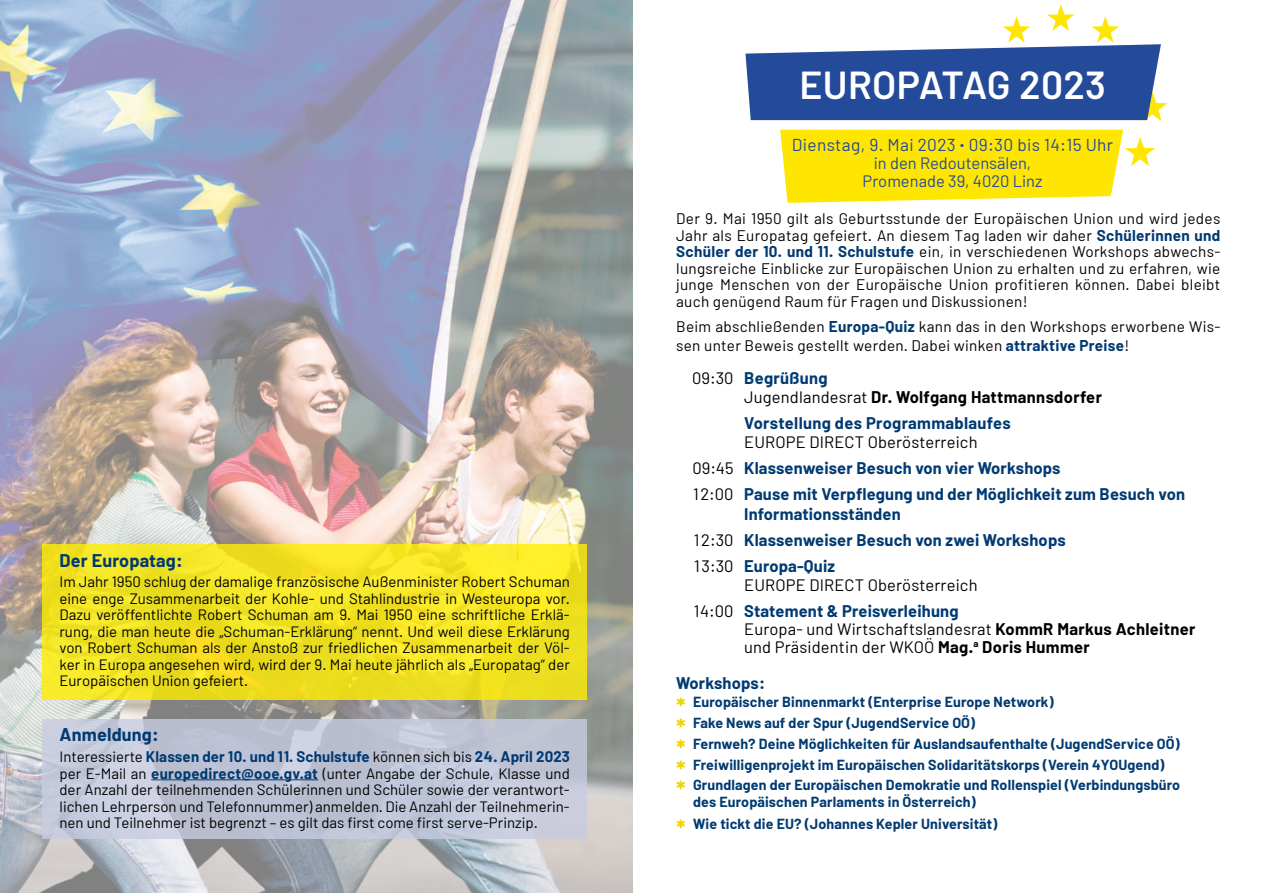
<style>
.page{position:relative;width:1263px;height:893px;background:#fff}
.page>*{position:absolute;margin:0;border:0;box-sizing:border-box;transform-origin:0 0}
.t1{font:600 39px "Barlow";letter-spacing:.01em;color:#fff}
.t2{font:700 18px "Barlow";letter-spacing:.01em;color:#003a72}
.t3{font:17.25px "Barlow";letter-spacing:.02em;color:#244a9a}
.t4{font:700 16.5px/26px "Barlow";letter-spacing:.01em;color:#003a72}
.t5{font:16.5px/26px "Barlow";letter-spacing:.01em;color:#000}
.t6{font:700 16.5px/19.5px "Barlow";letter-spacing:.02em;color:#000}
.t7{font:16.5px/18px "Barlow";color:#244a9a;text-align:center}
.t8{font:15.3px/16.5px "Barlow";letter-spacing:.02em;color:#000;text-align:justify}
.t9{font:15px/16.5px "Barlow";color:#000;text-align:justify}
.t10{font:700 14.25px/20.7px "Barlow";letter-spacing:.01em;color:#003a72}
.s1{font-weight:700;color:#003a72}
.s2{font-weight:400}
.s3{color:#003a72}
.s4{font-weight:400;color:#000}
.s5{font-weight:700}
.s6{font-size:24px;color:#efd500}
</style>
<div class="page">
<img style="left:0;top:0;width:633px;height:893px">
<div style="left:43px;top:544px;width:544px;height:155px;background:linear-gradient(to right,#efe123,#f4e422)"></div>
<svg style="left:43px;top:720px;width:544px;height:119px;background:#c1c5d7"></svg>
<svg style="left:745px;top:4px;width:423px;height:117px"></svg>
<svg style="left:780px;top:130px;width:375px;height:73px;background:#ffe924"></svg>
<hr style="left:151px;top:779px;width:167px;height:1px;background:#003a72">
<p class="t2" style="left:60px;top:553px;width:125px">Der Europatag:</p>
<p class="t9" style="left:60px;top:573px;width:512px">Im Jahr 1950 schlug der damalige französische Außenminister Robert Schuman eine enge Zusammenarbeit der Kohle- und Stahlindustrie in Westeuropa vor.<br>Dazu veröffentlichte Robert Schuman am 9. Mai 1950 eine schriftliche Erklä&shy;rung, die man heute die „Schuman-Erklärung“ nennt. Und weil diese Erklärung von Robert Schuman als der Anstoß zur friedlichen Zusammenarbeit der Völ&shy;ker in Europa angesehen wird, wird der 9. Mai heute jährlich als „Europatag“ der Europäischen Union gefeiert.</p>
<p class="t2" style="left:60px;top:728px;width:101px">Anmeldung:</p>
<p class="t9" style="left:60px;top:750px;width:512px">Interessierte <span class="s1">Klassen der 10. und 11. Schulstufe</span> können sich bis <span class="s1">24. April 2023 </span>per E-Mail an <span class="s1">europedirect@ooe.gv.at</span> (unter Angabe der Schule, Klasse und der Anzahl der teilnehmenden Schülerinnen und Schüler sowie der verantwort&shy;lichen Lehrperson und Telefonnummer) anmelden. Die Anzahl der Teilnehmerin&shy;nen und Teilnehmer ist begrenzt – es gilt das first come first serve-Prinzip.</p>
<h1 class="t1" style="left:799px;top:62px;width:308px">EUROPATAG 2023</h1>
<p class="t3" style="left:792px;top:137px;width:323px">Dienstag, 9. Mai 2023 <sup>.</sup> 09:30 bis 14:15 Uhr</p>
<p class="t7" style="left:863px;top:155px;width:181px">in den Redoutensälen,<br>Promenade 39, 4020 Linz</p>
<p class="t8" style="left:676px;top:212px;width:546px">Der 9. Mai 1950 gilt als Geburtsstunde der Europäischen Union und wird jedes Jahr als Europatag gefeiert. An diesem Tag laden wir daher <span class="s1">Schülerinnen und Schüler der 10. und 11. Schulstufe</span> ein, in verschiedenen Workshops abwechs&shy;lungsreiche Einblicke zur Europäischen Union zu erhalten und zu erfahren, wie junge Menschen von der Europäische Union profitieren können. Dabei bleibt auch genügend Raum für Fragen und Diskussionen!</p>
<p class="t8" style="left:676px;top:318px;width:546px;line-height:19.5px">Beim abschließenden <span class="s1">Europa-Quiz</span> kann das in den Workshops erworbene Wis&shy;sen unter Beweis gestellt werden. Dabei winken <span class="s1">attraktive Preise</span>!</p>
<p class="t6" style="left:744px;top:369px;width:359px;text-indent:-52px"><span class="s2">09:30</span> <span class="s3">Begrüßung<br></span><span class="s2">Jugendlandesrat</span> Dr. Wolfgang Hattmannsdorfer</p>
<p class="t4" style="left:744px;top:411px;width:268px">Vorstellung des Programmablaufes</p>
<p class="t4" style="left:692px;top:431px;width:494px;text-indent:52px"><span class="s4">EUROPE DIRECT Oberösterreich<br>09:45</span> Klassenweiser Besuch von vier Workshops<br><span class="s4">12:00</span> Pause mit Verpflegung und der Möglichkeit zum Besuch von</p>
<p class="t4" style="left:694px;top:502px;width:373px;text-indent:50px">Informationsständen<br><span class="s4">12:30</span> Klassenweiser Besuch von zwei Workshops<br><span class="s4">13:30</span> Europa-Quiz</p>
<p class="t5" style="left:694px;top:573px;width:285px;text-indent:50px">EUROPE DIRECT Oberösterreich<br>14:00 <span class="s1">Statement &amp; Preisverleihung</span></p>
<p class="t5" style="left:744px;top:619px;width:453px;line-height:18px">Europa- und Wirtschaftslandesrat <span class="s5">KommR Markus Achleitner </span>und Präsidentin der WKOÖ <span class="s5">Mag.</span><sup>a</sup> <span class="s5">Doris Hummer</span></p>
<p class="t4" style="left:676px;top:672px;width:90px">Workshops:</p>
<p class="t10" style="left:676px;top:693px;width:505px"><span class="s6">*</span> Europäischer Binnenmarkt (Enterprise Europe Network)<br><span class="s6">*</span> Fake News auf der Spur (JugendService OÖ)<br><span class="s6">*</span> Fernweh? Deine Möglichkeiten für Auslandsaufenthalte (JugendService OÖ) <span class="s6">*</span> Freiwilligenprojekt im Europäischen Solidaritätskorps (Verein 4YOUgend)<br><span class="s6">*</span> Grundlagen der Europäischen Demokratie und Rollenspiel (Verbindungsbüro</p>
<p class="t10" style="left:676px;top:792px;width:323px;line-height:22.2px;text-align:center">des Europäischen Parlaments in Österreich)<br><span class="s6">*</span> Wie tickt die EU? (Johannes Kepler Universität)</p>
</div>
